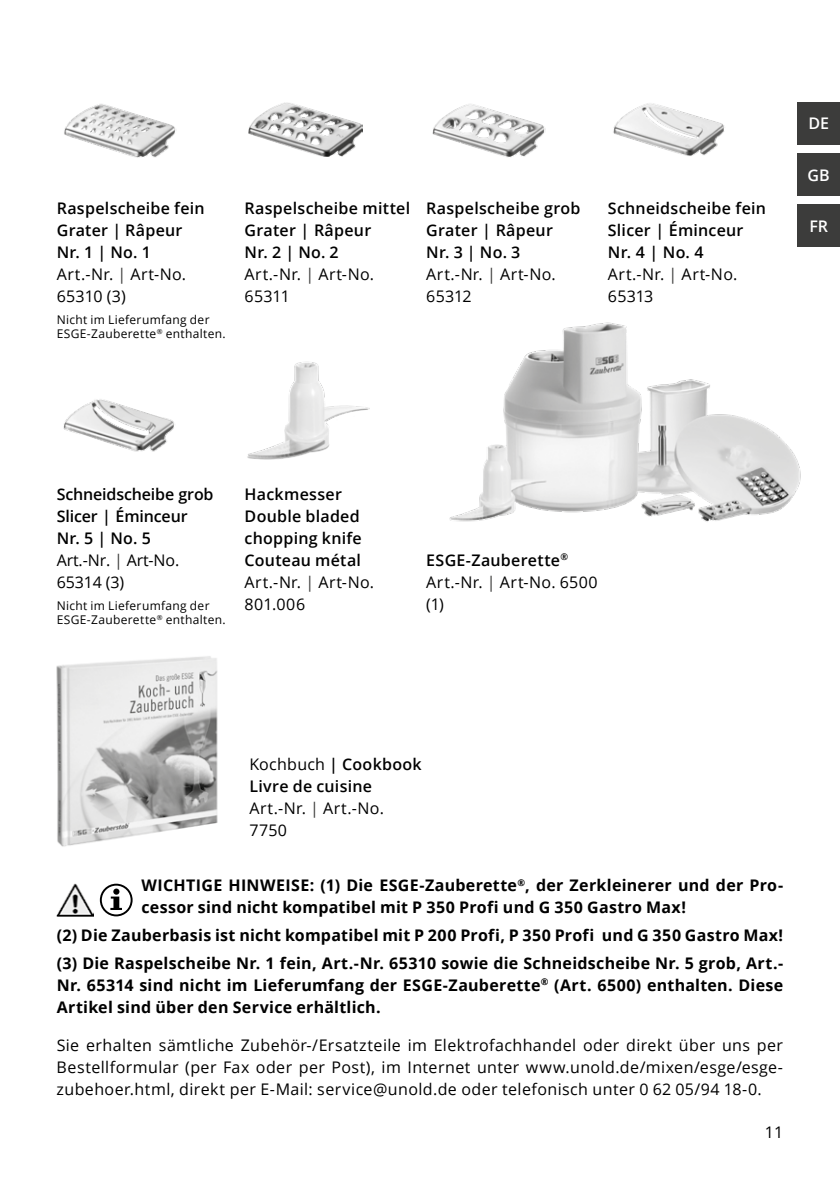
<style>
.page{position:relative;width:840px;height:1191px;background:#fff}
.page>*{position:absolute;margin:0;border:0;box-sizing:border-box;transform-origin:0 0}
.t1{font:700 16px/22px "Open Sans";letter-spacing:.015em;color:#000}
.t2{font:16px/22px "Open Sans";letter-spacing:.025em;color:#000}
.t3{font:600 16px/22px "Open Sans";letter-spacing:.015em;color:#000}
.t4{font:600 16px/22px "Open Sans";letter-spacing:-.01em;color:#000}
.t5{font:600 16px "Open Sans";color:#fff}
.t6{font:12px/14px "Open Sans";letter-spacing:.025em;color:#000}
.s1{font-weight:400}
.s2{font-weight:400;color:#3c3c3b}
.s3{font-weight:600}
.s4{color:#3c3c3b}
</style>
<div class="page">
<div style="left:797px;top:102px;width:42px;height:43px;background:#3c3c3b"></div>
<div style="left:797px;top:153px;width:42px;height:43px;background:#3c3c3b"></div>
<div style="left:797px;top:204px;width:42px;height:43px;background:#3c3c3b"></div>
<img style="left:248px;top:102px;width:114px;height:54px">
<img style="left:64px;top:104px;width:112px;height:54px">
<img style="left:432px;top:104px;width:113px;height:54px">
<img style="left:613px;top:103px;width:112px;height:53px">
<img style="left:63px;top:399px;width:112px;height:53px">
<img style="left:247px;top:362px;width:123px;height:98px">
<img style="left:449px;top:322px;width:352px;height:200px">
<img style="left:56px;top:656px;width:162px;height:191px">
<div style="left:100px;top:883px;width:32px;height:33px;border:2px solid #000;border-radius:50%"></div>
<svg style="left:110px;top:888px;width:12px;height:22px"></svg>
<img style="left:57px;top:884px;width:37px;height:32px">
<p class="t3" style="left:57px;top:196px;width:149px">Raspelscheibe fein<br>Grater | Râpeur<br>Nr. 1 | No. 1<br><span class="s1">Art.-Nr.</span> <span class="s2">|</span> <span class="s1">Art-No.<br>65310 (3)</span></p>
<p class="t6" style="left:57px;top:312px;width:170px">Nicht im Lieferumfang der<br>ESGE-Zauberette<sup>®</sup> enthalten.</p>
<p class="t3" style="left:244px;top:196px;width:167px">Raspelscheibe mittel<br>Grater | Râpeur<br>Nr. 2 | No. 2<br><span class="s1">Art.-Nr.</span> <span class="s2">|</span> <span class="s1">Art-No.<br>65311</span></p>
<p class="t3" style="left:426px;top:196px;width:156px">Raspelscheibe grob<br>Grater | Râpeur<br>Nr. 3 | No. 3<br><span class="s1">Art.-Nr.</span> <span class="s2">|</span> <span class="s1">Art-No.<br>65312</span></p>
<p class="t3" style="left:607px;top:196px;width:159px">Schneidscheibe fein<br>Slicer | Éminceur<br>Nr. 4 | No. 4<br><span class="s1">Art.-Nr.</span> <span class="s2">|</span> <span class="s1">Art-No.<br>65313</span></p>
<p class="t5" style="left:807px;top:113px;width:22px">DE</p>
<p class="t5" style="left:807px;top:164px;width:24px">GB</p>
<p class="t5" style="left:808px;top:215px;width:20px">FR</p>
<p class="t4" style="left:57px;top:482px;width:158px">Schneidscheibe grob<br>Slicer | Éminceur<br>Nr. 5 | No. 5<br><span class="s1">Art.-Nr.</span> <span class="s2">|</span> <span class="s1">Art-No.<br>65314 (3)</span></p>
<p class="t6" style="left:57px;top:598px;width:170px">Nicht im Lieferumfang der<br>ESGE-Zauberette<sup>®</sup> enthalten.</p>
<p class="t3" style="left:244px;top:482px;width:131px">Hackmesser<br>Double bladed chopping knife<br>Couteau métal<br><span class="s1">Art.-Nr.</span> <span class="s2">|</span> <span class="s1">Art-No.<br>801.006</span></p>
<p class="t2" style="left:426px;top:548px;width:173px"><span class="s3">ESGE-Zauberette</span><sup>®<br></sup>Art.-Nr. <span class="s4">|</span> Art-No. 6500 (1)</p>
<p class="t2" style="left:249px;top:753px;width:174px">Kochbuch <span class="s3">| Cookbook<br>Livre de cuisine<br></span>Art.-Nr. <span class="s4">|</span> Art.-No.<br>7750</p>
<p class="t1" style="left:141px;top:874px;width:643px">WICHTIGE HINWEISE: (1) Die ESGE-Zauberette<sup>®</sup>, der Zerkleinerer und der Pro&shy;cessor sind nicht kompatibel mit P 350 Profi und G 350 Gastro Max!</p>
<p class="t1" style="left:57px;top:921px;width:727px;line-height:27.6px">(2) Die Zauberbasis ist nicht kompatibel mit P 200 Profi, P 350 Profi und G 350 Gastro Max! (3) Die Raspelscheibe Nr. 1 fein, Art.-Nr. 65310 sowie die Schneidscheibe Nr. 5 grob, Art.-</p>
<p class="t1" style="left:57px;top:973px;width:727px">Nr. 65314 sind nicht im Lieferumfang der ESGE-Zauberette<sup>®</sup> (Art. 6500) enthalten. Diese<br>Artikel sind über den Service erhältlich.</p>
<p class="t2" style="left:57px;top:1033px;width:727px;text-align:justify">Sie erhalten sämtliche Zubehör-/Ersatzteile im Elektrofachhandel oder direkt über uns per Bestellformular (per Fax oder per Post), im Internet unter www.unold.de/mixen/esge/esge&shy;zubehoer.html, direkt per E-Mail: service@unold.de oder telefonisch unter 0 62 05/94 18-0.</p>
<p class="t2" style="left:764px;top:1120px;width:20px">11</p>
</div>
